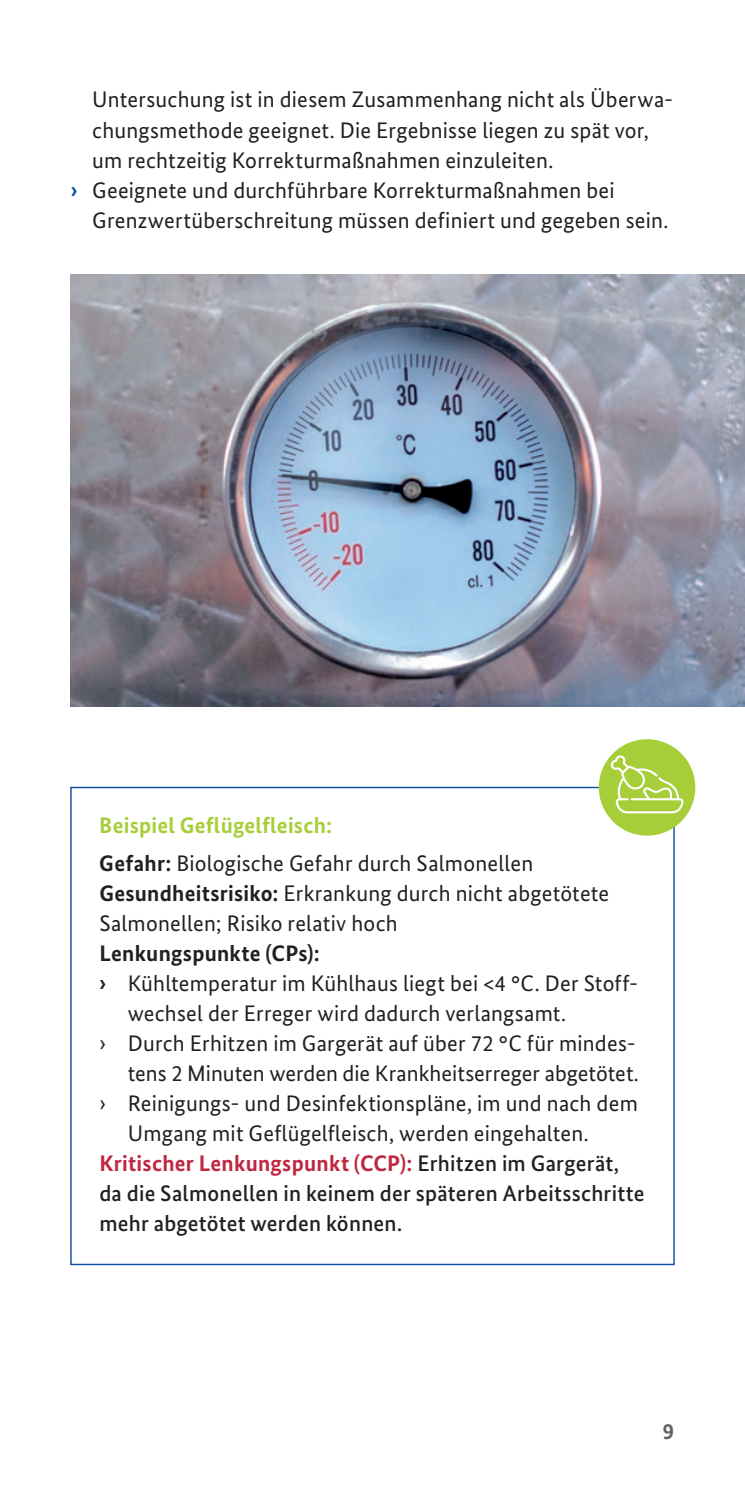
<style>
.page{position:relative;width:745px;height:1489px;background:#fff}
.page>*{position:absolute;margin:0;border:0;box-sizing:border-box;transform-origin:0 0}
.t1{font:22.5px/37.5px "Bundes Sans";letter-spacing:.01em;color:#231f20}
.t2{font:500 22.5px "Bundes Sans";letter-spacing:.01em;color:#231f20}
.t3{font:700 22.5px "Bundes Sans";letter-spacing:.01em;color:#bf2640}
.t4{font:700 22.5px "Bundes Sans";letter-spacing:.01em;color:#231f20}
.t5{font:700 22.5px "Bundes Sans";color:#636366}
.s1{font-weight:700;color:#0d4da1}
.s2{font-weight:700;color:#a6ce39}
.s3{font-weight:700}
.s4{font-weight:500;color:#231f20}
</style>
<div class="page">
<svg style="left:70px;top:786px;width:605px;height:479px"></svg>
<img style="left:71px;top:274px;width:673px;height:432px">
<div style="left:598px;top:739px;width:96px;height:96px;background:#a6ce39;border-radius:50%"></div>
<svg style="left:610px;top:755px;width:73px;height:58px"></svg>
<p class="t1" style="left:92px;top:81px;width:582px">Untersuchung ist in diesem Zusammenhang nicht als Überwa-</p>
<p class="t1" style="left:92px;top:111px;width:557px">chungsmethode geeignet. Die Ergebnisse liegen zu spät vor,</p>
<p class="t1" style="left:92px;top:141px;width:462px">um rechtzeitig Korrekturmaßnahmen einzuleiten.</p>
<p class="t1" style="left:71px;top:171px;width:544px"><span class="s1">›</span> Geeignete und durchführbare Korrekturmaßnahmen bei</p>
<p class="t1" style="left:92px;top:201px;width:577px">Grenzwertüberschreitung müssen definiert und gegeben sein.</p>
<p class="t1" style="left:99px;top:806px;width:435px"><span class="s2">Beispiel Geflügelfleisch:<br></span><span class="s3">Gefahr:</span> Biologische Gefahr durch Salmonellen</p>
<p class="t1" style="left:99px;top:877px;width:511px;line-height:30px"><span class="s3">Gesundheitsrisiko:</span> Erkrankung durch nicht abgetötete<br>Salmonellen; Risiko relativ hoch</p>
<p class="t4" style="left:99px;top:939px;width:222px">Lenkungspunkte (CPs):</p>
<p class="t1" style="left:99px;top:964px;width:540px"><span class="s3">›</span> Kühltemperatur im Kühlhaus liegt bei &lt;4 °C. Der Stoff-</p>
<p class="t1" style="left:128px;top:994px;width:439px">wechsel der Erreger wird dadurch verlangsamt.</p>
<p class="t1" style="left:99px;top:1024px;width:537px">› Durch Erhitzen im Gargerät auf über 72 °C für mindes-</p>
<p class="t1" style="left:128px;top:1054px;width:512px">tens 2 Minuten werden die Krankheitserreger abgetötet.</p>
<p class="t1" style="left:99px;top:1084px;width:539px">› Reinigungs- und Desinfektionspläne, im und nach dem</p>
<p class="t1" style="left:128px;top:1114px;width:462px">Umgang mit Geflügelfleisch, werden eingehalten.</p>
<p class="t3" style="left:99px;top:1149px;width:521px">Kritischer Lenkungspunkt (CCP): <span class="s4">Erhitzen im Gargerät,</span></p>
<p class="t2" style="left:99px;top:1179px;width:546px">da die Salmonellen in keinem der späteren Arbeitsschritte</p>
<p class="t2" style="left:99px;top:1209px;width:304px">mehr abgetötet werden können.</p>
<p class="t5" style="left:662px;top:1417px;width:13px">9</p>
</div>
